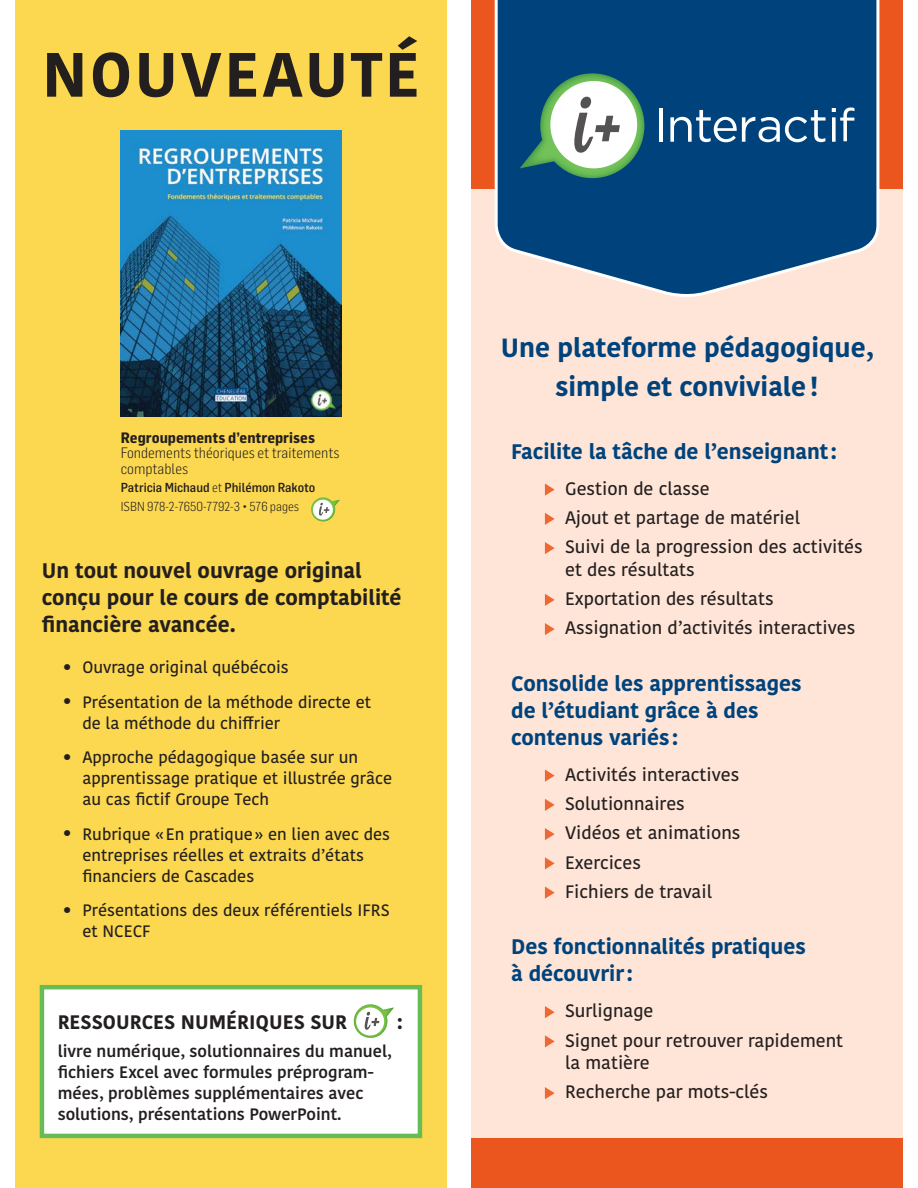
<style>
.page{position:relative;width:918px;height:1188px;background:#fff}
.page>*{position:absolute;margin:0;border:0;box-sizing:border-box;transform-origin:0 0}
.t1{font:700 62.25px "Kohinoor Devanagari";letter-spacing:.04em;color:#241f1f}
.t2{font:700 26.25px/39px "Kohinoor Devanagari";color:#00437c;text-align:center}
.t3{font:700 21px/27px "Kohinoor Devanagari";color:#00437c}
.t4{font:700 21px/27px "Kohinoor Devanagari";color:#241f1f}
.t5{font:700 19.5px "Kohinoor Devanagari";color:#241f1f}
.t6{font:500 18px/29.2px "Kohinoor Devanagari";color:#241f1f}
.t7{font:500 16.5px/21px "Kohinoor Devanagari";color:#241f1f}
.t8{font:600 16.5px/21px "Kohinoor Devanagari";color:#241f1f}
.t9{font:300 14.85px/15.8px "Flama Semicondensed";color:#241f1f}
.t10{font:700 14.85px "Flama Semicondensed";color:#241f1f}
.t11{font:300 12.9px/19.4px "Flama Semicondensed";color:#241f1f}
.s1{font-weight:500}
.s2{font-size:22.5px}
</style>
<div class="page">
<div style="left:15px;top:0;width:432px;height:1188px;background:#fcd850"></div>
<img style="left:121px;top:131px;width:220px;height:285px">
<div style="left:42px;top:987px;width:378px;height:149px;background:#fff"></div>
<svg style="left:354px;top:1004px;width:40px;height:34px"></svg>
<div style="left:40px;top:985px;width:382px;height:153px;border:4px solid #67bd55"></div>
<svg style="left:311px;top:497px;width:29px;height:24px"></svg>
<div style="left:471px;top:0;width:432px;height:1188px;background:#fee5d7"></div>
<div style="left:471px;top:0;width:432px;height:189px;background:#ea561e"></div>
<svg style="left:494px;top:0;width:386px;height:297px;background:#205888"></svg>
<div style="left:471px;top:1138px;width:432px;height:50px;background:#ea561e"></div>
<img style="left:520px;top:73px;width:124px;height:105px">
<div style="left:550px;top:81px;width:87px;height:87px;background:#fff;border-radius:50%"></div>
<div style="left:580px;top:97px;width:11px;height:11px;background:#555253;border-radius:5px"></div>
<svg style="left:574px;top:113px;width:46px;height:40px"></svg>
<svg style="left:670px;top:110px;width:156px;height:32px;background:#45769f"></svg>
<svg style="left:832px;top:107px;width:22px;height:34px"></svg>
<svg style="left:832px;top:117px;width:4px;height:25px"></svg>
<hr style="left:659px;top:109px;width:4px;height:33px;background:#fff">
<svg style="left:545px;top:484px;width:10px;height:12px"></svg>
<svg style="left:545px;top:513px;width:10px;height:12px"></svg>
<svg style="left:545px;top:542px;width:10px;height:12px"></svg>
<svg style="left:545px;top:594px;width:10px;height:12px"></svg>
<svg style="left:545px;top:623px;width:10px;height:12px"></svg>
<svg style="left:545px;top:770px;width:10px;height:12px"></svg>
<svg style="left:545px;top:799px;width:10px;height:12px"></svg>
<svg style="left:545px;top:828px;width:10px;height:12px"></svg>
<svg style="left:545px;top:857px;width:10px;height:12px"></svg>
<svg style="left:545px;top:887px;width:10px;height:12px"></svg>
<svg style="left:545px;top:1006px;width:10px;height:12px"></svg>
<svg style="left:545px;top:1035px;width:10px;height:12px"></svg>
<svg style="left:545px;top:1087px;width:10px;height:12px"></svg>
<h1 class="t1" style="left:42px;top:19px;width:380px">NOUVEAUTÉ</h1>
<p class="t10" style="left:121px;top:428px;width:196px">Regroupements d’entreprises</p>
<p class="t9" style="left:121px;top:445px;width:220px">Fondements théoriques et traitements comptables</p>
<p class="t11" style="left:121px;top:477px;width:196px"><span class="s1">Patricia Michaud</span> et <span class="s1">Philémon Rakoto<br></span>ISBN 978-2-7650-7792-3 • 576 pages</p>
<p class="t4" style="left:42px;top:557px;width:361px">Un tout nouvel ouvrage original conçu pour le cours de comptabilité financière avancée.</p>
<p class="t7" style="left:62px;top:657px;width:228px"><span class="s2">•</span> Ouvrage original québécois</p>
<p class="t7" style="left:82px;top:691px;width:290px;text-indent:-20px"><span class="s2">•</span> Présentation de la méthode directe et de la méthode du chiffrier</p>
<p class="t7" style="left:82px;top:747px;width:311px;text-indent:-20px"><span class="s2">•</span> Approche pédagogique basée sur un apprentissage pratique et illustrée grâce au cas fictif Groupe Tech</p>
<p class="t7" style="left:82px;top:823px;width:309px;text-indent:-20px"><span class="s2">•</span> Rubrique «En pratique» en lien avec des entreprises réelles et extraits d’états financiers de Cascades</p>
<p class="t7" style="left:82px;top:900px;width:309px;text-indent:-20px"><span class="s2">•</span> Présentations des deux référentiels IFRS et NCECF</p>
<p class="t5" style="left:58px;top:1005px;width:291px">RESSOURCES NUMÉRIQUES SUR</p>
<p class="t5" style="left:397px;top:1005px;width:7px">:</p>
<p class="t8" style="left:58px;top:1041px;width:335px">livre numérique, solutionnaires du manuel, fichiers Excel avec formules préprogram&shy;mées, problèmes supplémentaires avec solutions, présentations PowerPoint.</p>
<h2 class="t2" style="left:501px;top:328px;width:374px">Une plateforme pédagogique, simple et conviviale!</h2>
<p class="t3" style="left:511px;top:438px;width:327px">Facilite la tâche de l’enseignant :</p>
<p class="t6" style="left:565px;top:474px;width:299px">Gestion de classe<br>Ajout et partage de matériel<br>Suivi de la progression des activités</p>
<p class="t6" style="left:565px;top:555px;width:292px">et des résultats<br>Exportation des résultats<br>Assignation d’activités interactives</p>
<p class="t3" style="left:511px;top:670px;width:292px">Consolide les apprentissages de l’étudiant grâce à des contenus variés :</p>
<p class="t6" style="left:565px;top:760px;width:177px">Activités interactives<br>Solutionnaires<br>Vidéos et animations<br>Exercices<br>Fichiers de travail</p>
<p class="t3" style="left:511px;top:933px;width:296px">Des fonctionnalités pratiques à découvrir :</p>
<p class="t6" style="left:565px;top:997px;width:280px">Surlignage<br>Signet pour retrouver rapidement</p>
<p class="t6" style="left:565px;top:1048px;width:205px">la matière<br>Recherche par mots-clés</p>
</div>
